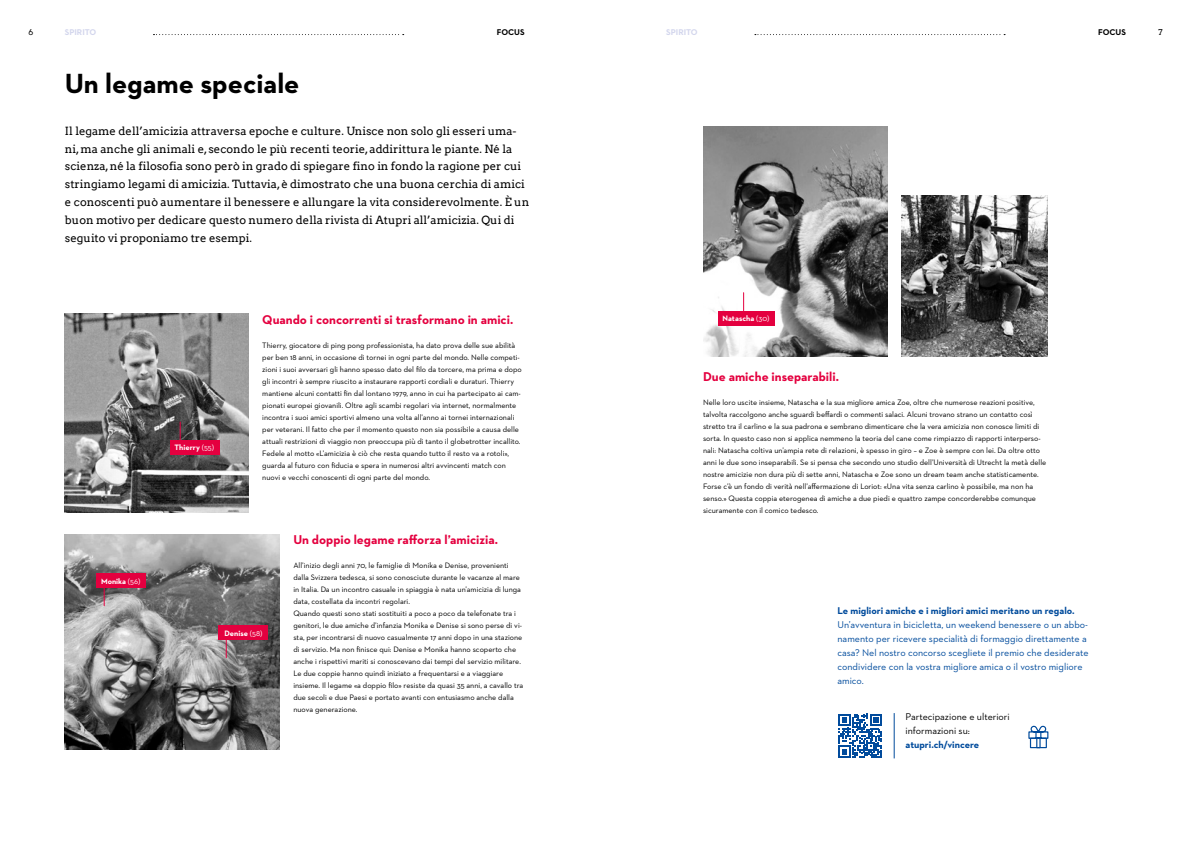
<style>
.page{position:relative;width:1191px;height:842px;background:#fff}
.page>*{position:absolute;margin:0;border:0;box-sizing:border-box;transform-origin:0 0}
.t1{font:700 28.2px "Neutraface 2 Text";color:#000}
.t2{font:700 13px "Neutraface 2 Text";color:#e4003f}
.t3{font:11.3px/17.9px "Arvo";color:#000}
.t4{font:10px/14px "Neutraface 2 Text";color:#014b9c}
.t5{font:700 10px "Neutraface 2 Text";color:#014b9c}
.t6{font:10px/14px "Neutraface 2 Text";color:#000}
.t7{font:700 8.5px "Neutraface 2 Text";color:#d3d6ed}
.t8{font:700 8.5px "Neutraface 2 Text";color:#000}
.t9{font:8px/12px "Neutraface 2 Text";color:#000}
.t10{font:700 8px "Neutraface 2 Text";color:#fff}
.t11{font:8px "Arvo";color:#000}
.s1{font-weight:400}
</style>
<div class="page">
<img style="left:65px;top:313px;width:183px;height:199px">
<div style="left:170px;top:440px;width:50px;height:15px;background:#e4003f"></div>
<svg style="left:180px;top:422px;width:1px;height:18px"></svg>
<img style="left:902px;top:196px;width:145px;height:161px">
<img style="left:703px;top:126px;width:184px;height:231px">
<div style="left:718px;top:311px;width:57px;height:14px;background:#e4003f"></div>
<svg style="left:743px;top:293px;width:1px;height:18px"></svg>
<hr style="left:893px;top:713px;width:1px;height:45px;background:#014b9c">
<svg style="left:1028px;top:725px;width:21px;height:24px"></svg>
<img style="left:65px;top:534px;width:214px;height:215px">
<div style="left:97px;top:573px;width:49px;height:15px;background:#e4003f"></div>
<div style="left:219px;top:625px;width:49px;height:15px;background:#e4003f"></div>
<svg style="left:104px;top:588px;width:1px;height:18px"></svg>
<svg style="left:226px;top:640px;width:1px;height:18px"></svg>
<svg style="left:838px;top:714px;width:44px;height:44px"></svg>
<svg style="left:153px;top:34px;width:251px;height:1px"></svg>
<svg style="left:755px;top:34px;width:250px;height:1px"></svg>
<p class="t11" style="left:28px;top:27px;width:6px">6</p>
<p class="t7" style="left:65px;top:27px;width:33px">SPIRITO</p>
<p class="t8" style="left:497px;top:27px;width:29px">FOCUS</p>
<p class="t7" style="left:666px;top:27px;width:33px">SPIRITO</p>
<p class="t8" style="left:1098px;top:27px;width:29px">FOCUS</p>
<p class="t11" style="left:1158px;top:27px;width:6px">7</p>
<h1 class="t1" style="left:65px;top:65px;width:236px">Un legame speciale</h1>
<p class="t3" style="left:65px;top:122px;width:466px">Il legame dell’amicizia attraversa epoche e culture. Unisce non solo gli esseri uma&shy;ni, ma anche gli animali e, secondo le più recenti teorie, addirittura le piante. Né la scienza, né la filosofia sono però in grado di spiegare fino in fondo la ragione per cui stringiamo legami di amicizia. Tuttavia, è dimostrato che una buona cerchia di amici e conoscenti può aumentare il benessere e allungare la vita considerevolmente. È un buon motivo per dedicare questo numero della rivista di Atupri all’amicizia. Qui di seguito vi proponiamo tre esempi.</p>
<p class="t10" style="left:101px;top:576px;width:41px">Monika <span class="s1">(56)</span></p>
<p class="t10" style="left:174px;top:443px;width:41px">Thierry <span class="s1">(55)</span></p>
<h2 class="t2" style="left:262px;top:311px;width:252px">Quando i concorrenti si trasformano in amici.</h2>
<p class="t9" style="left:262px;top:339px;width:261px">Thierry, giocatore di ping pong professionista, ha dato prova delle sue abilità per ben 18 anni, in occasione di tornei in ogni parte del mondo. Nelle competi&shy;zioni i suoi avversari gli hanno spesso dato del filo da torcere, ma prima e dopo gli incontri è sempre riuscito a instaurare rapporti cordiali e duraturi. Thierry mantiene alcuni contatti fin dal lontano 1979, anno in cui ha partecipato ai cam&shy;pionati europei giovanili. Oltre agli scambi regolari via internet, normalmente incontra i suoi amici sportivi almeno una volta all’anno ai tornei internazionali per veterani. Il fatto che per il momento questo non sia possibile a causa delle attuali restrizioni di viaggio non preoccupa più di tanto il globetrotter incallito.<br>Fedele al motto «L’amicizia è ciò che resta quando tutto il resto va a rotoli», guarda al futuro con fiducia e spera in numerosi altri avvincenti match con nuovi e vecchi conoscenti di ogni parte del mondo.</p>
<p class="t10" style="left:224px;top:628px;width:39px">Denise <span class="s1">(58)</span></p>
<h2 class="t2" style="left:293px;top:532px;width:206px">Un doppio legame rafforza l’amicizia.</h2>
<p class="t9" style="left:293px;top:559px;width:231px">All’inizio degli anni 70, le famiglie di Monika e Denise, provenienti dalla Svizzera tedesca, si sono conosciute durante le vacanze al mare in Italia. Da un incontro casuale in spiaggia è nata un’amicizia di lunga data, costellata da incontri regolari.<br>Quando questi sono stati sostituiti a poco a poco da telefonate tra i genitori, le due amiche d’infanzia Monika e Denise si sono perse di vi&shy;sta, per incontrarsi di nuovo casualmente 17 anni dopo in una stazione di servizio. Ma non finisce qui: Denise e Monika hanno scoperto che anche i rispettivi mariti si conoscevano dai tempi del servizio militare.<br>Le due coppie hanno quindi iniziato a frequentarsi e a viaggiare insieme. Il legame «a doppio filo» resiste da quasi 35 anni, a cavallo tra due secoli e due Paesi e portato avanti con entusiasmo anche dalla nuova generazione.</p>
<p class="t10" style="left:722px;top:313px;width:48px">Natascha <span class="s1">(30)</span></p>
<h2 class="t2" style="left:703px;top:368px;width:137px">Due amiche inseparabili.</h2>
<p class="t9" style="left:703px;top:396px;width:345px">Nelle loro uscite insieme, Natascha e la sua migliore amica Zoe, oltre che numerose reazioni positive, talvolta raccolgono anche sguardi beffardi o commenti salaci. Alcuni trovano strano un contatto così stretto tra il carlino e la sua padrona e sembrano dimenticare che la vera amicizia non conosce limiti di sorta. In questo caso non si applica nemmeno la teoria del cane come rimpiazzo di rapporti interperso&shy;nali: Natascha coltiva un’ampia rete di relazioni, è spesso in giro – e Zoe è sempre con lei. Da oltre otto anni le due sono inseparabili. Se si pensa che secondo uno studio dell’Università di Utrecht la metà delle nostre amicizie non dura più di sette anni, Natascha e Zoe sono un dream team anche statisticamente.<br>Forse c’è un fondo di verità nell’affermazione di Loriot: «Una vita senza carlino è possibile, ma non ha senso.» Questa coppia eterogenea di amiche a due piedi e quattro zampe concorderebbe comunque sicuramente con il comico tedesco.</p>
<p class="t5" style="left:837px;top:604px;width:239px">Le migliori amiche e i migliori amici meritano un regalo.</p>
<p class="t4" style="left:837px;top:617px;width:252px">Un’avventura in bicicletta, un weekend benessere o un abbo&shy;namento per ricevere specialità di formaggio direttamente a casa? Nel nostro concorso scegliete il premio che desiderate condividere con la vostra migliore amica o il vostro migliore amico.</p>
<p class="t6" style="left:905px;top:709px;width:106px">Partecipazione e ulteriori informazioni su:</p>
<p class="t5" style="left:905px;top:738px;width:75px">atupri.ch/vincere</p>
</div>
